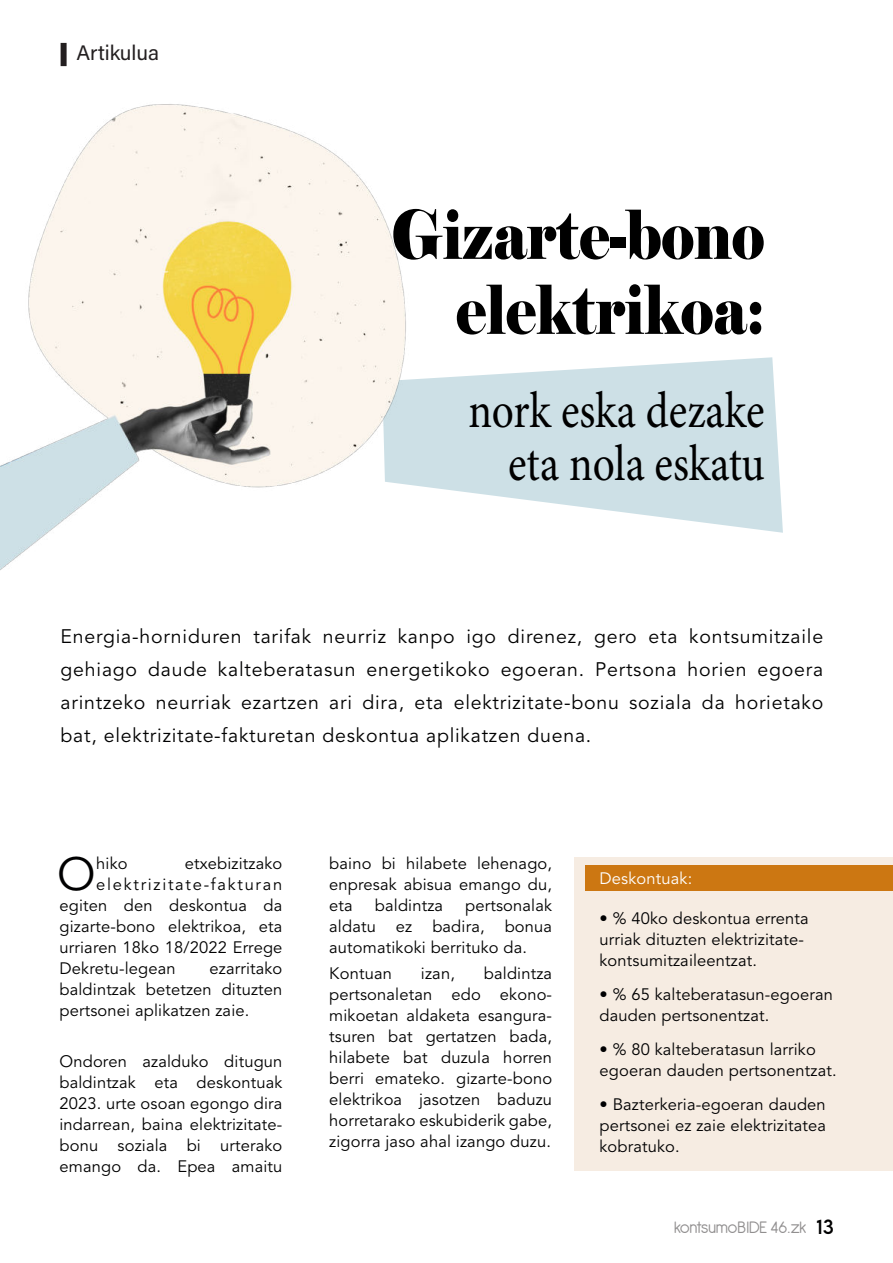
<style>
.page{position:relative;width:893px;height:1263px;background:#fff}
.page>*{position:absolute;margin:0;border:0;box-sizing:border-box;transform-origin:0 0}
.t1{font:67.5px/75px "Elephant";color:#000;text-align:right;scale:.85 1}
.t2{font:51px/52.9px "Minion Pro";color:#000;text-align:right;scale:.85 1}
.t3{font:46.2px "Avenir LT Std";color:#000001}
.t4{font:21px "Acumin Variable Concept";color:#231f20}
.t5{font:19.5px/33px "Avenir LT Std";letter-spacing:.04em;color:#000001;text-align:justify}
.t6{font:18px "Antipasto";letter-spacing:-.03em;color:#231f20}
.t7{font:18px "LEMONMILK";color:#000001}
.t8{font:16.5px/21px "Avenir LT Std";letter-spacing:.01em;color:#000001;text-align:justify}
.t9{font:16.5px "Avenir LT Std";letter-spacing:.105em;color:#000001}
.t10{font:16.5px "Avenir LT Std";letter-spacing:.01em;color:#fff}
</style>
<div class="page">
<svg style="left:429px;top:357px;width:354px;height:176px;fill:#cde0e6"></svg>
<img style="left:0;top:104px;width:429px;height:466px">
<div style="left:574px;top:857px;width:319px;height:313px;background:#f6ece2"></div>
<div style="left:61px;top:43px;width:6px;height:23px;background:#231f20"></div>
<div style="left:586px;top:865px;width:307px;height:26px;background:#cc7712"></div>
<p class="t4" style="left:76px;top:45px;width:85px">Artikulua</p>
<h1 class="t1" style="left:391px;top:198px;width:441px">Gizarte-bono elektrikoa:</h1>
<h2 class="t2" style="left:468px;top:389px;width:350px">nork eska dezake eta nola eskatu</h2>
<p class="t5" style="left:61px;top:621px;width:764px">Energia-horniduren tarifak neurriz kanpo igo direnez, gero eta kontsumitzaile gehiago daude kalteberatasun energetikoko egoeran. Pertsona horien egoera arintzeko neurriak ezartzen ari dira, eta elektrizitate-bonu soziala da horietako bat, elektrizitate-fakturetan deskontua aplikatzen duena.</p>
<h3 class="t3" style="left:57px;top:855px;width:40px">O</h3>
<p class="t8" style="left:96px;top:855px;width:33px">hiko</p>
<p class="t8" style="left:185px;top:855px;width:99px">etxebizitzako</p>
<p class="t9" style="left:96px;top:877px;width:188px">elektrizitate-fakturan</p>
<p class="t8" style="left:60px;top:897px;width:224px">egiten den deskontua da</p>
<p class="t8" style="left:60px;top:918px;width:224px">gizarte-bono elektrikoa, eta</p>
<p class="t8" style="left:60px;top:939px;width:224px">urriaren 18ko 18/2022 Errege</p>
<p class="t8" style="left:60px;top:960px;width:118px">Dekretu-legean</p>
<p class="t8" style="left:60px;top:960px;width:224px;text-indent:150px">ezarritako baldintzak betetzen dituzten pertsonei aplikatzen zaie.</p>
<p class="t8" style="left:60px;top:1052px;width:224px">Ondoren azalduko ditugun baldintzak eta deskontuak 2023. urte osoan egongo dira indarrean, baina elektrizitate&shy;bonu soziala bi urterako emango da. Epea amaitu</p>
<p class="t8" style="left:329px;top:855px;width:224px">baino bi hilabete lehenago, enpresak abisua emango du, eta</p>
<p class="t8" style="left:329px;top:897px;width:224px;text-indent:136px">pertsonalak aldatu ez badira, bonua automatikoki berrituko da.</p>
<p class="t8" style="left:329px;top:964px;width:64px">Kontuan</p>
<p class="t8" style="left:421px;top:964px;width:35px">izan,</p>
<p class="t8" style="left:375px;top:897px;width:70px">baldintza</p>
<p class="t8" style="left:329px;top:964px;width:224px;text-indent:155px">baldintza pertsonaletan edo ekono&shy;mikoetan aldaketa esangura&shy;tsuren bat gertatzen bada, hilabete bat duzula horren berri emateko. gizarte-bono elektrikoa jasotzen baduzu horretarako eskubiderik gabe, zigorra jaso ahal izango duzu.</p>
<p class="t10" style="left:599px;top:872px;width:94px">Deskontuak:</p>
<p class="t8" style="left:599px;top:910px;width:211px;text-align:left">• % 40ko deskontua errenta urriak dituzten elektrizitate&shy;kontsumitzaileentzat.</p>
<p class="t8" style="left:599px;top:986px;width:235px">• % 65 kalteberatasun-egoeran dauden pertsonentzat.</p>
<p class="t8" style="left:599px;top:1040px;width:239px">• % 80 kalteberatasun larriko egoeran dauden pertsonentzat.</p>
<p class="t8" style="left:599px;top:1095px;width:228px">• Bazterkeria-egoeran dauden pertsonei ez zaie elektrizitatea kobratuko.</p>
<p class="t6" style="left:674px;top:1216px;width:134px">kontsumoBIDE 46.zk</p>
<p class="t7" style="left:816px;top:1217px;width:19px">13</p>
</div>
